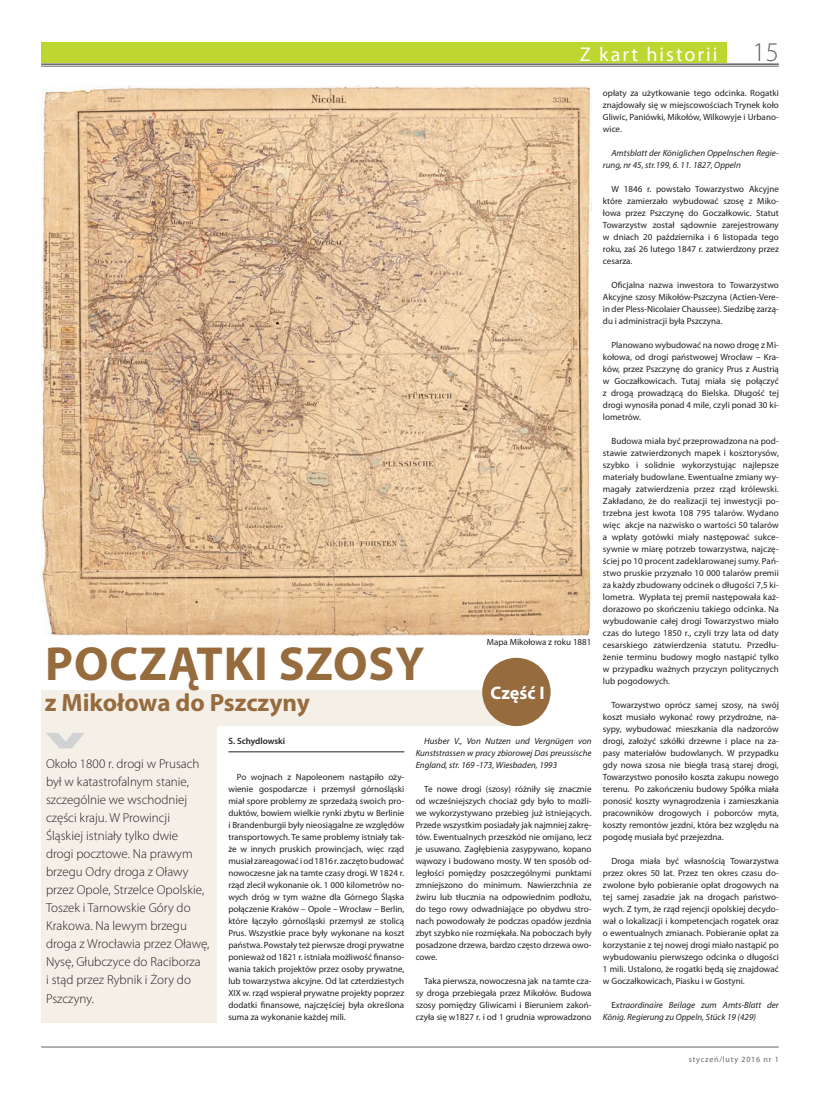
<style>
.page{position:relative;width:820px;height:1106px;background:#fff}
.page>*{position:absolute;margin:0;border:0;box-sizing:border-box;transform-origin:0 0}
.Opis_zdjecia{font:700 48px "Myriad Pro";letter-spacing:.02em;color:#966b3d}
.t1{font:300 27px "Myriad Pro";color:#636366}
.Opis_zdjecia-2{font:700 25px "Myriad Pro";color:#966b3d}
.pagina_prawa{font:20px "Myriad Pro";letter-spacing:.1em;color:#fff}
.tekst_podstawowy{font:700 18.2px "Myriad Pro";color:#fff}
.lead{font:300 13px/18px "Myriad Pro";color:#231f20}
.tekst_podstawowy-2{font:9px/12px "Myriad Pro";color:#231f20;text-align:justify}
.tekst_podstawowy-3{font:italic 9px/12px "Myriad Pro";color:#231f20}
.Podpis{font:600 9px "Myriad Pro";color:#231f20}
.t2{font:8px "Myriad Pro";letter-spacing:.1em;color:#636366}
.s1{font-style:normal}
</style>
<div class="page">
<hr style="left:41px;top:63px;width:737px;height:2px;background:#636366">
<hr style="left:41px;top:66px;width:737px;height:1px;background:#636366">
<hr style="left:41px;top:1046px;width:737px;height:1px;background:#636366">
<div style="left:41px;top:43px;width:685px;height:20px;background:#bed630"></div>
<div style="left:41px;top:690px;width:176px;height:333px;background:#f4efe7"></div>
<svg style="left:46px;top:733px;width:39px;height:15px"></svg>
<div style="left:210px;top:690px;width:312px;height:36px;background:#f4efe7"></div>
<div style="left:482px;top:658px;width:68px;height:68px;background:#966b3d;border-radius:50%"></div>
<img style="left:41px;top:85px;width:550px;height:551px">
<hr style="left:228px;top:751px;width:176px;height:1px;background:#231f20">
<p class="pagina_prawa" style="left:579px;top:42px;width:139px">Z kart historii</p>
<h2 class="t1" style="left:752px;top:35px;width:28px">15</h2>
<p class="tekst_podstawowy-2" style="left:486px;top:636px;width:106px">Mapa Mikołowa z roku 1881</p>
<p class="Opis_zdjecia" style="left:45px;top:632px;width:380px">POCZĄTKI SZOSY</p>
<p class="Opis_zdjecia-2" style="left:45px;top:686px;width:266px">z Mikołowa do Pszczyny</p>
<p class="tekst_podstawowy-3" style="left:415px;top:735px;width:177px;text-align:justify;text-indent:8px">Husber V., Von Nutzen und Vergnügen von Kunststrassen w pracy zbiorowej Das preussische England, str. 169 -173, Wiesbaden, 1993</p>
<p class="tekst_podstawowy-2" style="left:415px;top:783px;width:177px;text-indent:9px">Te nowe drogi (szosy) różniły się znacznie od wcześniejszych chociaż gdy było to możli&shy;we wykorzystywano przebieg już istniejących.<br>Przede wszystkim posiadały jak najmniej zakrę&shy;tów. Ewentualnych przeszkód nie omijano, lecz je usuwano. Zagłębienia zasypywano, kopano wąwozy i budowano mosty. W ten sposób od&shy;ległości pomiędzy poszczególnymi punktami zmniejszono do minimum. Nawierzchnia ze żwiru lub tłucznia na odpowiednim podłożu, do tego rowy odwadniające po obydwu stro&shy;nach powodowały że podczas opadów jezdnia zbyt szybko nie rozmiękała. Na poboczach były posadzone drzewa, bardzo często drzewa owo&shy;cowe.</p>
<p class="tekst_podstawowy-2" style="left:415px;top:975px;width:177px;text-indent:9px">Taka pierwsza, nowoczesna jak na tamte cza&shy;sy droga przebiegała przez Mikołów. Budowa szosy pomiędzy Gliwicami i Bieruniem zakoń&shy;czyła się w1827 r. i od 1 grudnia wprowadzono</p>
<p class="tekst_podstawowy" style="left:490px;top:681px;width:56px">Część I</p>
<p class="Podpis" style="left:228px;top:735px;width:58px">S. Schydlowski</p>
<p class="lead" style="left:46px;top:755px;width:165px">Około 1800 r. drogi w Prusach był w katastrofalnym stanie, szczególnie we wschodniej części kraju. W Prowincji<br>Śląskiej istniały tylko dwie<br>drogi pocztowe. Na prawym brzegu Odry droga z Oławy przez Opole, Strzelce Opolskie,<br>Toszek i Tarnowskie Góry do<br>Krakowa. Na lewym brzegu droga z Wrocławia przez Oławę,<br>Nysę, Głubczyce do Raciborza<br>i stąd przez Rybnik i Żory do<br>Pszczyny.</p>
<p class="tekst_podstawowy-2" style="left:228px;top:771px;width:177px;text-indent:9px">Po wojnach z Napoleonem nastąpiło oży&shy;wienie gospodarcze i przemysł górnośląski miał spore problemy ze sprzedażą swoich pro&shy;duktów, bowiem wielkie rynki zbytu w Berlinie i Brandenburgii były nieosiągalne ze względów transportowych. Te same problemy istniały tak&shy;że w innych pruskich prowincjach, więc rząd musiał zareagować i od 1816 r. zaczęto budować nowoczesne jak na tamte czasy drogi. W 1824 r. rząd zlecił wykonanie ok. 1 000 kilometrów no&shy;wych dróg w tym ważne dla Górnego Śląska połączenie Kraków – Opole – Wrocław – Berlin, które łączyło górnośląski przemysł ze stolicą Prus. Wszystkie prace były wykonane na koszt państwa. Powstały też pierwsze drogi prywatne ponieważ od 1821 r. istniała możliwość finanso&shy;wania takich projektów przez osoby prywatne, lub towarzystwa akcyjne. Od lat czterdziestych XIX w. rząd wspierał prywatne projekty poprzez dodatki finansowe, najczęściej była określona suma za wykonanie każdej mili.</p>
<p class="tekst_podstawowy-2" style="left:602px;top:87px;width:177px">opłaty za użytkowanie tego odcinka. Rogatki znajdowały się w miejscowościach Trynek koło Gliwic, Paniówki, Mikołów, Wilkowyje i Urbano&shy;wice.</p>
<p class="tekst_podstawowy-3" style="left:602px;top:147px;width:177px;text-indent:9px">Amtsblatt der Königlichen Oppelnschen Regie&shy;rung, nr 45, str.199, 6. 11. 1827, Oppeln</p>
<p class="tekst_podstawowy-2" style="left:602px;top:183px;width:177px;text-indent:9px">W 1846 r. powstało Towarzystwo Akcyjne które zamierzało wybudować szosę z Miko&shy;łowa przez Pszczynę do Goczałkowic. Statut Towarzystw został sądownie zarejestrowany w dniach 20 października i 6 listopada tego roku, zaś 26 lutego 1847 r. zatwierdzony przez cesarza.</p>
<p class="tekst_podstawowy-2" style="left:602px;top:279px;width:177px;text-indent:9px">Oficjalna nazwa inwestora to Towarzystwo Akcyjne szosy Mikołów-Pszczyna (Actien-Vere&shy;in der Pless-Nicolaier Chaussee). Siedzibę zarzą&shy;du i administracji była Pszczyna.</p>
<p class="tekst_podstawowy-2" style="left:602px;top:339px;width:177px;text-indent:9px">Planowano wybudować na nowo drogę z Mi&shy;kołowa, od drogi państwowej Wrocław – Kra&shy;ków, przez Pszczynę do granicy Prus z Austrią w Goczałkowicach. Tutaj miała się połączyć z drogą prowadzącą do Bielska. Długość tej drogi wynosiła ponad 4 mile, czyli ponad 30 ki&shy;lometrów.</p>
<p class="tekst_podstawowy-2" style="left:602px;top:435px;width:177px;text-indent:9px">Budowa miała być przeprowadzona na pod&shy;stawie zatwierdzonych mapek i kosztorysów, szybko i solidnie wykorzystując najlepsze materiały budowlane. Ewentualne zmiany wy&shy;magały zatwierdzenia przez rząd królewski.<br>Zakładano, że do realizacji tej inwestycji po&shy;trzebna jest kwota 108 795 talarów. Wydano więc akcje na nazwisko o wartości 50 talarów a wpłaty gotówki miały następować sukce&shy;sywnie w miarę potrzeb towarzystwa, najczę&shy;ściej po 10 procent zadeklarowanej sumy. Pań&shy;stwo pruskie przyznało 10 000 talarów premii za każdy zbudowany odcinek o długości 7,5 ki&shy;lometra. Wypłata tej premii następowała każ&shy;dorazowo po skończeniu takiego odcinka. Na wybudowanie całej drogi Towarzystwo miało czas do lutego 1850 r., czyli trzy lata od daty cesarskiego zatwierdzenia statutu. Przedłu&shy;żenie terminu budowy mogło nastąpić tylko w przypadku ważnych przyczyn politycznych lub pogodowych.</p>
<p class="tekst_podstawowy-2" style="left:602px;top:699px;width:177px;text-indent:9px">Towarzystwo oprócz samej szosy, na swój koszt musiało wykonać rowy przydrożne, na&shy;sypy, wybudować mieszkania dla nadzorców drogi, założyć szkółki drzewne i place na za&shy;pasy materiałów budowlanych. W przypadku gdy nowa szosa nie biegła trasą starej drogi, Towarzystwo ponosiło koszta zakupu nowego terenu. Po zakończeniu budowy Spółka miała ponosić koszty wynagrodzenia i zamieszkania pracowników drogowych i poborców myta, koszty remontów jezdni, która bez względu na pogodę musiała być przejezdna.</p>
<p class="tekst_podstawowy-2" style="left:602px;top:855px;width:177px;text-indent:9px">Droga miała być własnością Towarzystwa przez okres 50 lat. Przez ten okres czasu do&shy;zwolone było pobieranie opłat drogowych na tej samej zasadzie jak na drogach państwo&shy;wych. Z tym, że rząd rejencji opolskiej decydo&shy;wał o lokalizacji i kompetencjach rogatek oraz o ewentualnych zmianach. Pobieranie opłat za korzystanie z tej nowej drogi miało nastąpić po wybudowaniu pierwszego odcinka o długości 1 mili. Ustalono, że rogatki będą się znajdować w Goczałkowicach, Piasku i w Gostyni.</p>
<p class="tekst_podstawowy-3" style="left:602px;top:999px;width:177px;text-indent:9px"><span class="s1">E</span>xtraordinaire Beilage zum Amts-Blatt der<br>König. Regierung zu Oppeln, Stück 19 (429)</p>
<p class="t2" style="left:688px;top:1054px;width:91px">styczeń/luty 2016 nr 1</p>
</div>
